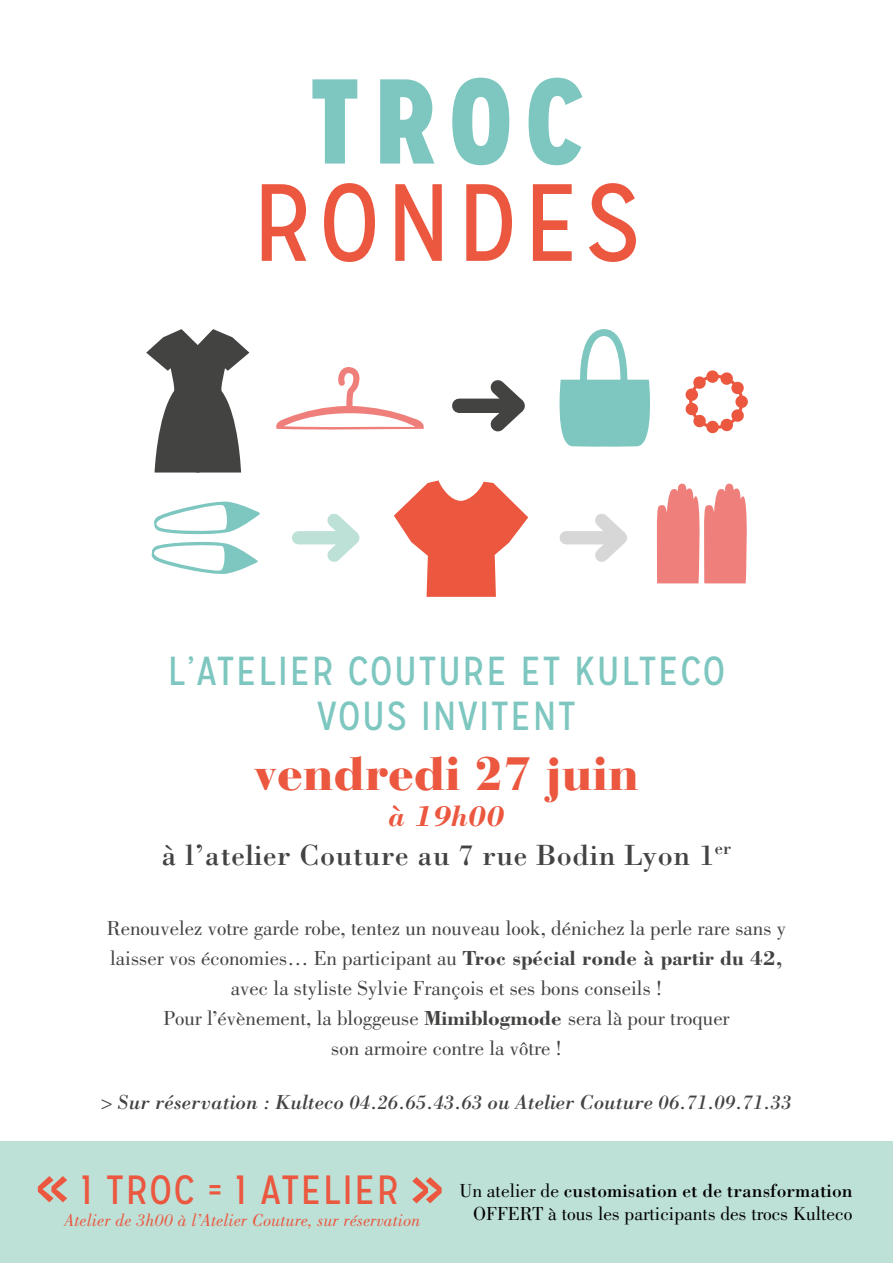
<style>
.page{position:relative;width:893px;height:1263px;background:#fff}
.page>*{position:absolute;margin:0;border:0;box-sizing:border-box;transform-origin:0 0}
.t1{font:900 120.3px "Mission Gothic";color:#7dc7c0}
.t2{font:109.5px "Mission Gothic";letter-spacing:.06em;color:#eb573f}
.t3{font:73.65px "Mission Gothic";color:#eb573f}
.t4{font:900 46.5px "Bauer Bodoni LT";color:#eb573f}
.t5{font:40.8px "Mission Gothic";letter-spacing:.04em;color:#eb573f}
.t6{font:40.5px/45px "Mission Gothic";letter-spacing:.04em;color:#7dc7c0}
.t7{font:30.15px/39px "Bodoni";letter-spacing:.02em;color:#434342;text-align:center}
.t8{font:21px/30px "Bodoni";color:#434342;text-align:center}
.t9{font:italic 21px "Bodoni";color:#434342}
.t10{font:19.5px/22.5px "Bodoni";color:#000;text-align:right}
.t11{font:italic 18px "Bodoni";letter-spacing:.01em;color:#eb573f}
.s1{font-weight:700;font-style:italic;color:#eb573f}
.s2{font-weight:700}
.s3{font-size:73.65px}
.s4{font-style:inherit}
</style>
<div class="page">
<div style="left:0;top:1141px;width:893px;height:122px;background:#bde0d7"></div>
<svg style="left:146px;top:329px;width:103px;height:143px"></svg>
<svg style="left:276px;top:367px;width:148px;height:63px"></svg>
<svg style="left:151px;top:501px;width:109px;height:73px"></svg>
<div style="left:566px;top:531px;width:54px;height:13px;background:#d6d7d6"></div>
<svg style="left:583px;top:513px;width:44px;height:49px"></svg>
<div style="left:299px;top:531px;width:54px;height:13px;background:#bde0d7"></div>
<svg style="left:315px;top:513px;width:45px;height:49px"></svg>
<div style="left:459px;top:399px;width:59px;height:14px;background:#434342"></div>
<svg style="left:477px;top:380px;width:48px;height:52px"></svg>
<svg style="left:559px;top:329px;width:91px;height:118px"></svg>
<svg style="left:656px;top:483px;width:91px;height:100px"></svg>
<svg style="left:685px;top:370px;width:63px;height:63px"></svg>
<svg style="left:394px;top:480px;width:134px;height:117px"></svg>
<h1 class="t1" style="left:310px;top:43px;width:274px">TROC</h1>
<h2 class="t2" style="left:253px;top:157px;width:389px">RONDES</h2>
<h3 class="t6" style="left:317px;top:649px;width:302px;text-indent:-149px">L’ATELIER COUTURE ET KULTECO<br>VOUS</h3>
<h3 class="t6" style="left:421px;top:694px;width:79px">INVITENT</h3>
<h3 class="t4" style="left:254px;top:746px;width:387px">vendredi 27 juin</h3>
<h3 class="t7" style="left:162px;top:796px;width:571px"><span class="s1">à 19h00<br></span>à l’atelier Couture au 7 rue Bodin Lyon 1<sup>er</sup></h3>
<p class="t8" style="left:107px;top:913px;width:681px">Renouvelez votre garde robe, tentez un nouveau look, dénichez la perle rare sans y laisser vos économies… En participant au <span class="s2">Troc spécial ronde à partir du 42, </span>avec la styliste Sylvie François et ses bons conseils !<br>Pour l’évènement, la bloggeuse <span class="s2">Mimiblogmode</span> sera là pour troquer<br>son armoire contre la vôtre !</p>
<p class="t9" style="left:101px;top:1089px;width:691px">&gt; Sur réservation : Kulteco 04.26.65.43.63 ou Atelier Couture 06.71.09.71.33</p>
<h3 class="t5" style="left:35px;top:1165px;width:366px"><span class="s3">«</span> 1 TROC = 1 ATELIER</h3>
<h3 class="t3" style="left:444px;top:1234px;width:36px;rotate:-180deg">«</h3>
<p class="t10" style="left:459px;top:1180px;width:395px">Un atelier de <span class="s4">customisation et de transformation<br></span>OFFERT à tous les participants des trocs Kulteco</p>
<p class="t11" style="left:65px;top:1210px;width:358px">Atelier de 3h00 à l’Atelier Couture, sur réservation</p>
</div>
